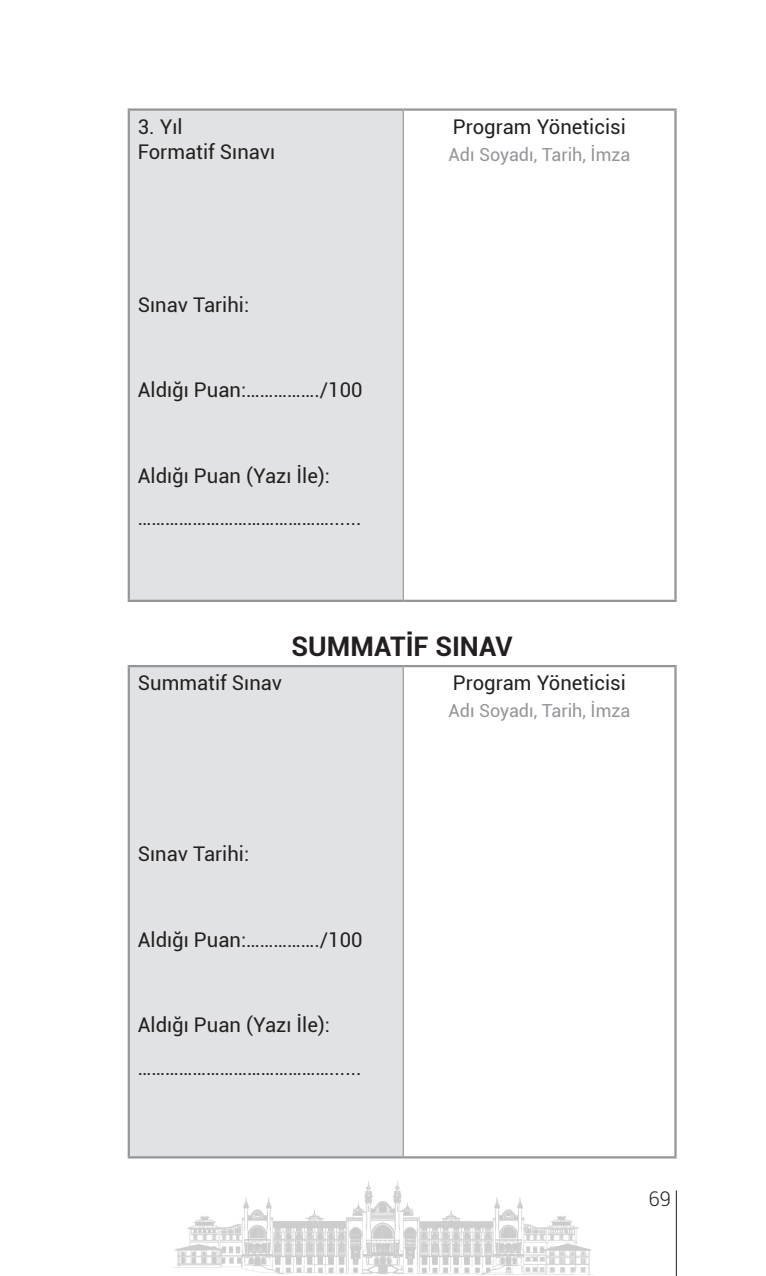
<style>
.page{position:relative;width:766px;height:1276px;background:#fff}
.page>*{position:absolute;margin:0;border:0;box-sizing:border-box;transform-origin:0 0}
.t1{font:700 27px "Roboto";color:#231f20}
.t2{font:20.25px/42.8px "Roboto";color:#231f20}
.t3{font:300 20.25px "Roboto";color:#231f20}
.t4{font:18px "Roboto";color:#939598}
</style>
<div class="page">
<img style="left:173px;top:1181px;width:419px;height:93px">
<hr style="left:675px;top:1190px;width:1px;height:86px;background:#231f20">
<div style="left:129px;top:110px;width:274px;height:491px;background:#e1e2e4"></div>
<hr style="left:128px;top:111px;width:2px;height:489px;background:#939598">
<hr style="left:128px;top:108px;width:275px;height:3px;background:#939598">
<hr style="left:128px;top:600px;width:275px;height:2px;background:#939598">
<hr style="left:402px;top:111px;width:1px;height:489px;background:#939598">
<hr style="left:403px;top:108px;width:273px;height:3px;background:#939598">
<hr style="left:674px;top:111px;width:2px;height:489px;background:#939598">
<hr style="left:403px;top:600px;width:273px;height:2px;background:#939598">
<div style="left:129px;top:666px;width:274px;height:491px;background:#e1e2e4"></div>
<hr style="left:128px;top:667px;width:2px;height:489px;background:#939598">
<hr style="left:128px;top:665px;width:275px;height:2px;background:#939598">
<hr style="left:128px;top:1156px;width:275px;height:2px;background:#939598">
<hr style="left:402px;top:667px;width:1px;height:489px;background:#939598">
<hr style="left:403px;top:665px;width:273px;height:2px;background:#939598">
<hr style="left:674px;top:667px;width:2px;height:489px;background:#939598">
<hr style="left:403px;top:1156px;width:273px;height:2px;background:#939598">
<p class="t2" style="left:138px;top:113px;width:139px;line-height:24.8px">3. Yıl<br>Formatif Sınavı</p>
<p class="t2" style="left:453px;top:104px;width:174px">Program Yöneticisi</p>
<p class="t4" style="left:448px;top:142px;width:183px">Adı Soyadı, Tarih, İmza</p>
<p class="t2" style="left:138px;top:282px;width:113px">Sınav Tarihi:</p>
<p class="t2" style="left:138px;top:368px;width:226px">Aldığı Puan:……………./100</p>
<p class="t2" style="left:138px;top:453px;width:225px">Aldığı Puan (Yazı İle): ……………………………………......</p>
<p class="t2" style="left:138px;top:661px;width:146px">Summatif Sınav</p>
<h1 class="t1" style="left:291px;top:627px;width:222px">SUMMATİF SINAV</h1>
<p class="t2" style="left:453px;top:661px;width:174px">Program Yöneticisi</p>
<p class="t4" style="left:448px;top:698px;width:183px">Adı Soyadı, Tarih, İmza</p>
<p class="t2" style="left:138px;top:832px;width:113px">Sınav Tarihi:</p>
<p class="t2" style="left:138px;top:917px;width:226px">Aldığı Puan:……………./100</p>
<p class="t2" style="left:138px;top:1003px;width:225px">Aldığı Puan (Yazı İle): ……………………………………......</p>
<p class="t3" style="left:648px;top:1184px;width:24px">69</p>
</div>
